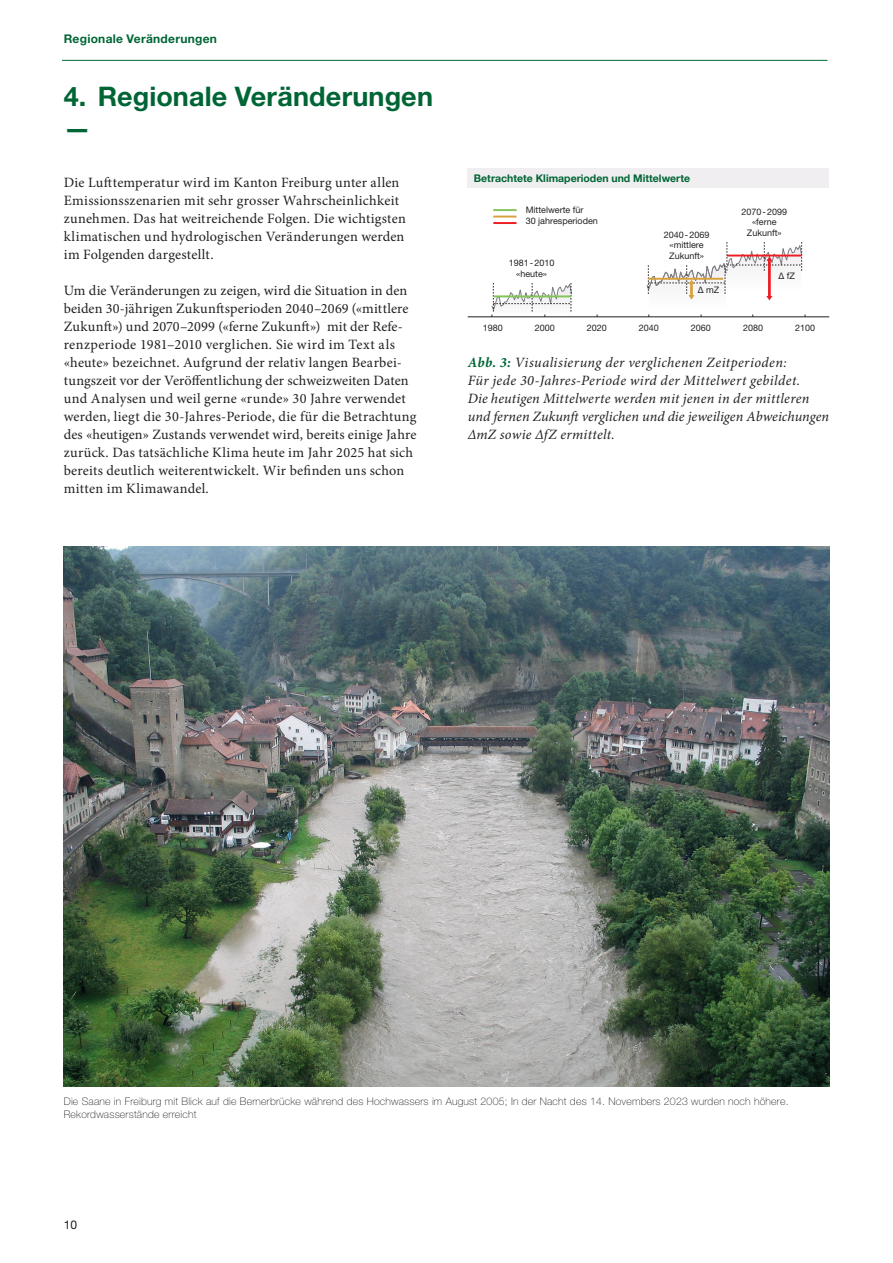
<style>
.page{position:relative;width:893px;height:1263px;background:#fff}
.page>*{position:absolute;margin:0;border:0;box-sizing:border-box;transform-origin:0 0}
.Haupttitel{font:700 27px/31.5px "Helvetica Neue LT Pro";letter-spacing:.005em;color:#006535}
.Haupttext{font:14.25px/18px "Minion Pro";letter-spacing:.015em;color:#231f20}
.Haupttext-2{font:italic 14.25px/18px "Minion Pro";letter-spacing:.02em;color:#231f20}
.kopfzeile_links{font:700 12px "Helvetica Neue LT Pro";letter-spacing:.025em;color:#006535}
.t1{font:12px "Helvetica Neue LT Pro";color:#231f20}
.Bild_Legende{font:100 10.5px/13.5px "Helvetica Neue LT Pro";letter-spacing:.02em;color:#231f20}
.t2{font:700 10.5px "Helvetica Neue";color:#006535}
.t3{font:9px/10.5px "Helvetica Neue LT Pro";color:#231f20;text-align:center}
.s1{font-weight:700;color:#006535}
</style>
<div class="page">
<img style="left:64px;top:547px;width:765px;height:540px">
<hr style="left:62px;top:60px;width:765px;height:1px;background:#006535">
<div style="left:468px;top:169px;width:361px;height:19px;background:#f0eef0"></div>
<hr style="left:468px;top:317px;width:361px;height:1px;background:#231f20">
<svg style="left:491px;top:283px;width:81px;height:34px"></svg>
<hr style="left:493px;top:295px;width:78px;height:2px;background:#83c558">
<hr style="left:493px;top:209px;width:23px;height:2px;background:#83c558">
<hr style="left:493px;top:216px;width:23px;height:2px;background:#d8a13e">
<hr style="left:493px;top:222px;width:23px;height:2px;background:#ee1d23">
<svg style="left:646px;top:242px;width:156px;height:59px"></svg>
<p class="kopfzeile_links" style="left:64px;top:31px;width:155px">Regionale Veränderungen</p>
<p class="Haupttitel" style="left:64px;top:80px;width:371px">4. Regionale Veränderungen —</p>
<p class="Haupttext" style="left:64px;top:173px;width:344px">Die Lufttemperatur wird im Kanton Freiburg unter allen Emissionsszenarien mit sehr grosser Wahrscheinlichkeit zunehmen. Das hat weitreichende Folgen. Die wichtigsten klimatischen und hydrologischen Veränderungen werden im Folgenden dargestellt.</p>
<p class="Haupttext" style="left:64px;top:281px;width:354px">Um die Veränderungen zu zeigen, wird die Situation in den beiden 30-jährigen Zukunftsperioden 2040–2069 («mittlere Zukunft») und 2070–2099 («ferne Zukunft») mit der Refe&shy;renzperiode 1981–2010 verglichen. Sie wird im Text als «heute» bezeichnet. Aufgrund der relativ langen Bearbei&shy;tungszeit vor der Veröffentlichung der schweizweiten Daten und Analysen und weil gerne «runde» 30 Jahre verwendet werden, liegt die 30-Jahres-Periode, die für die Betrachtung des «heutigen» Zustands verwendet wird, bereits einige Jahre zurück. Das tatsächliche Klima heute im Jahr 2025 hat sich bereits deutlich weiterentwickelt. Wir befinden uns schon mitten im Klimawandel.</p>
<p class="t2" style="left:474px;top:170px;width:218px">Betrachtete Klimaperioden und Mittelwerte</p>
<p class="t3" style="left:526px;top:204px;width:74px;text-align:left">Mittelwerte für<br>30 jahresperioden</p>
<p class="t3" style="left:509px;top:258px;width:47px">1981-2010 «heute»</p>
<p class="t3" style="left:664px;top:229px;width:47px">2040-2069 «mittlere<br>Zukunft»</p>
<p class="t3" style="left:698px;top:284px;width:23px">∆ mZ</p>
<p class="t3" style="left:741px;top:206px;width:47px">2070-2099 «ferne<br>Zukunft»</p>
<p class="t3" style="left:778px;top:271px;width:18px">∆ fZ</p>
<p class="t3" style="left:483px;top:323px;width:22px">1980</p>
<p class="t3" style="left:535px;top:323px;width:22px">2000</p>
<p class="t3" style="left:587px;top:323px;width:22px">2020</p>
<p class="t3" style="left:691px;top:323px;width:22px">2060</p>
<p class="t3" style="left:795px;top:323px;width:22px">2100</p>
<p class="t3" style="left:639px;top:323px;width:22px">2040</p>
<p class="t3" style="left:743px;top:323px;width:22px">2080</p>
<p class="Haupttext-2" style="left:468px;top:353px;width:363px"><span class="s1">Abb. 3:</span> Visualisierung der verglichenen Zeitperioden:<br>Für jede 30-Jahres-Periode wird der Mittelwert gebildet.<br>Die heutigen Mittelwerte werden mit jenen in der mittleren und fernen Zukunft verglichen und die jeweiligen Abweichungen ∆mZ sowie ∆fZ ermittelt.</p>
<p class="Bild_Legende" style="left:64px;top:1094px;width:726px">Die Saane in Freiburg mit Blick auf die Bernerbrücke während des Hochwassers im August 2005; In der Nacht des 14. Novembers 2023 wurden noch höhere.<br>Rekordwasserstände erreicht</p>
<p class="t1" style="left:64px;top:1217px;width:15px">10</p>
</div>
